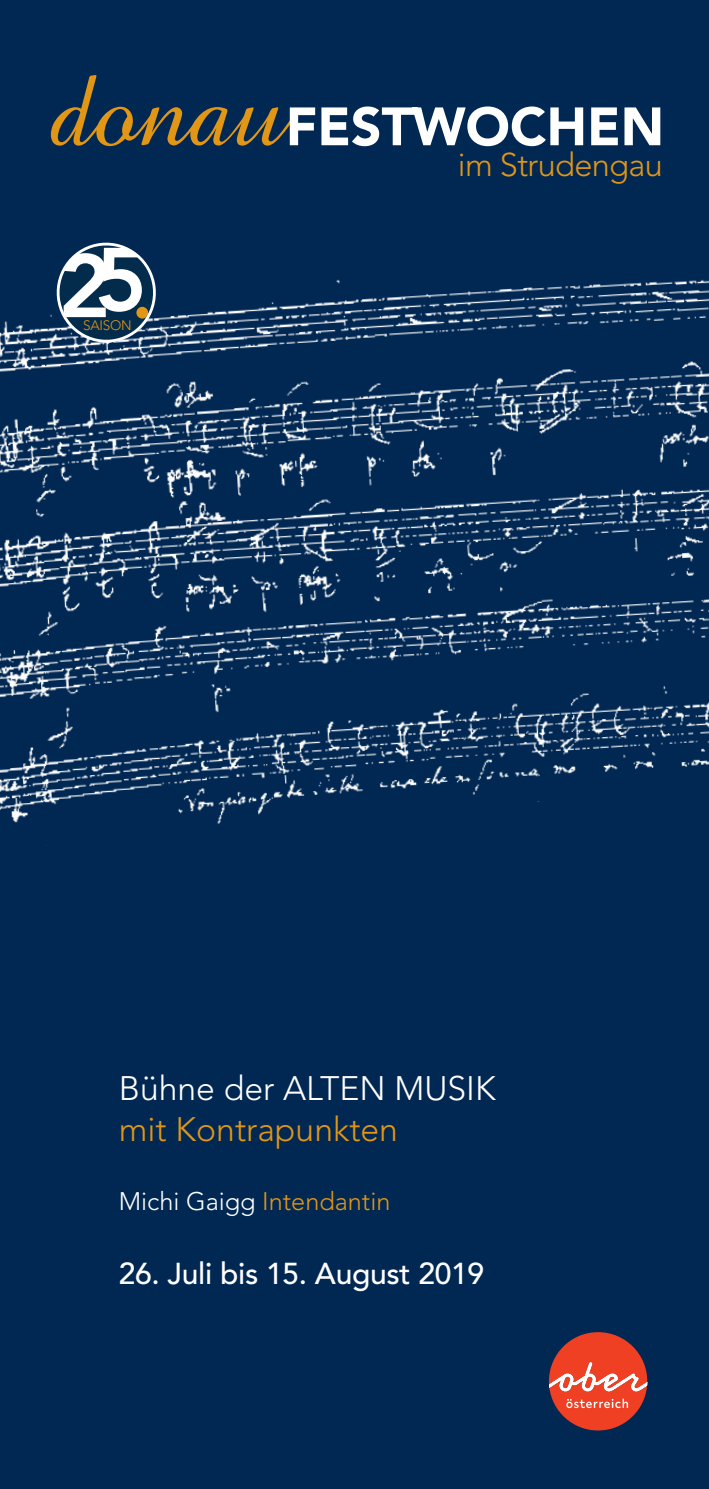
<style>
.page{position:relative;width:709px;height:1489px;background:#fff}
.page>*{position:absolute;margin:0;border:0;box-sizing:border-box;transform-origin:0 0}
.t1{font:109.25px "Amazone BT";color:#e29616}
.t2{font:800 88.75px "Avenir";color:#fff}
.t3{font:300 33.75px "Avenir";color:#fff}
.t4{font:300 33.75px "Avenir";color:#e29616}
.t5{font:300 32.5px "Avenir";letter-spacing:-.02em;color:#e29616}
.t6{font:500 30px "Avenir";letter-spacing:-.01em;color:#fff}
.t7{font:300 25.25px "Avenir";color:#e29616}
.t8{font:300 13.5px "Avenir";letter-spacing:-.02em;color:#e29616}
.s1{color:#fff}
</style>
<div class="page">
<div style="left:0;top:0;width:709px;height:1488px;background:#002853"></div>
<img style="left:0;top:279px;width:709px;height:545px">
<svg style="left:290px;top:106px;width:370px;height:40px"></svg>
<svg style="left:549px;top:1332px;width:98px;height:98px"></svg>
<svg style="left:56px;top:242px;width:101px;height:102px"></svg>
<h1 class="t1" style="left:51px;top:47px;width:235px">donau</h1>
<h2 class="t2" style="left:95px;top:227px;width:54px">5</h2>
<h2 class="t2" style="left:58px;top:234px;width:54px">2</h2>
<p class="t8" style="left:83px;top:317px;width:50px">SAISON</p>
<p class="t5" style="left:458px;top:146px;width:206px">im Strudengau</p>
<p class="t3" style="left:119px;top:1068px;width:378px">Bühne der ALTEN MUSIK</p>
<p class="t4" style="left:119px;top:1109px;width:281px">mit Kontrapunkten</p>
<p class="t7" style="left:119px;top:1185px;width:273px"><span class="s1">Michi Gaigg</span> Intendantin</p>
<p class="t6" style="left:119px;top:1255px;width:367px">26. Juli bis 15. August 2019</p>
</div>
